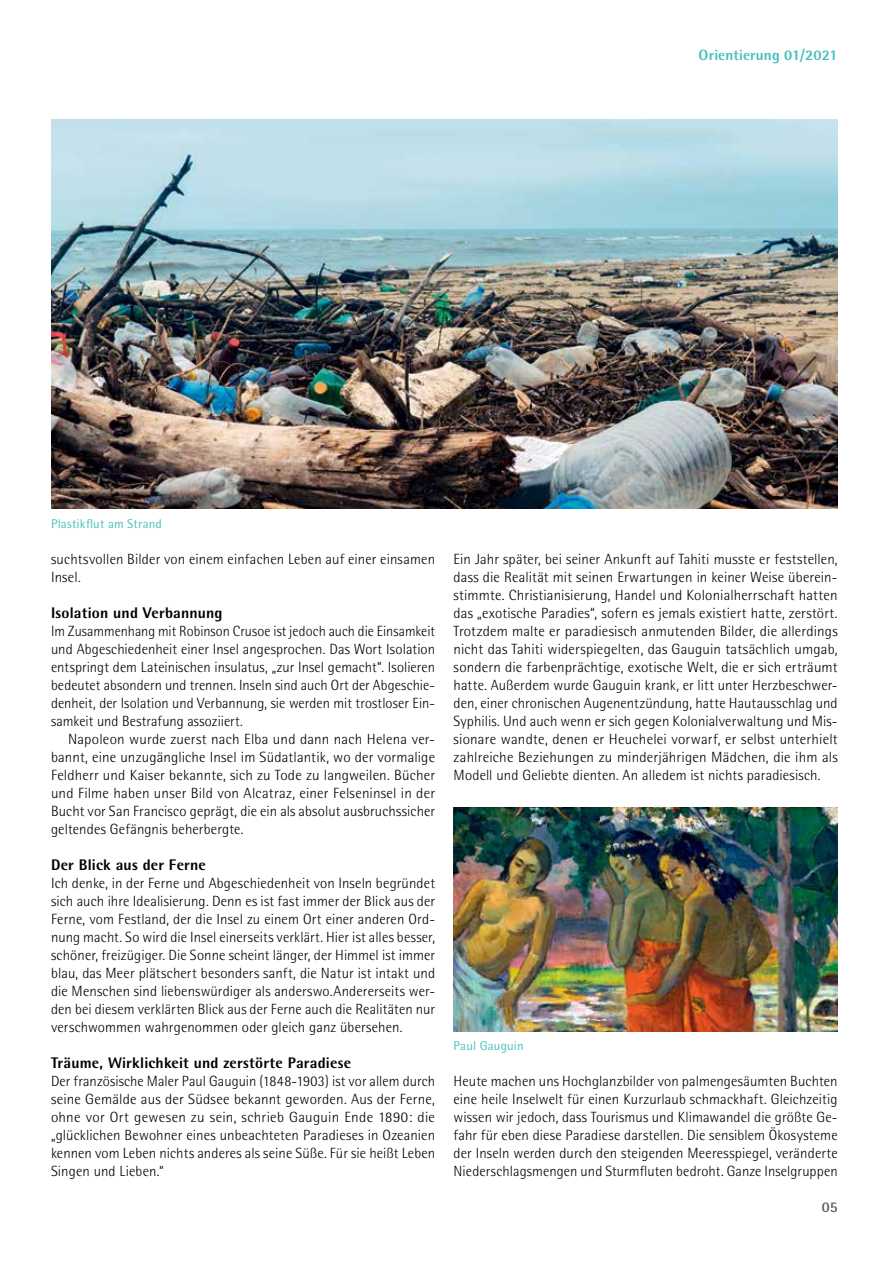
<style>
.page{position:relative;width:893px;height:1263px;background:#fff}
.page>*{position:absolute;margin:0;border:0;box-sizing:border-box;transform-origin:0 0}
.t1{font:800 15.3px "Rotis Semi Sans";letter-spacing:.01em;color:#000}
.t2{font:300 14.85px/18px "Rotis Semi Sans";letter-spacing:.01em;color:#000;text-align:justify}
.t3{font:800 14.85px "Rotis Semi Sans";letter-spacing:.01em;color:#47c1bd}
.t4{font:700 14.85px "Rotis Semi Sans";color:#58595b}
.t5{font:12.75px "Rotis Semi Sans";letter-spacing:.015em;color:#47c1bd}
</style>
<div class="page">
<img style="left:454px;top:808px;width:384px;height:224px">
<img style="left:51px;top:120px;width:787px;height:389px">
<p class="t3" style="left:699px;top:45px;width:141px">Orientierung 01/2021</p>
<p class="t5" style="left:51px;top:516px;width:112px">Plastikflut am Strand</p>
<p class="t2" style="left:51px;top:550px;width:386px">suchtsvollen Bilder von einem einfachen Leben auf einer einsamen<br>Insel.</p>
<p class="t1" style="left:51px;top:603px;width:173px">Isolation und Verbannung</p>
<p class="t2" style="left:51px;top:622px;width:386px">Im Zusammenhang mit Robinson Crusoe ist jedoch auch die Einsamkeit und Abgeschiedenheit einer Insel angesprochen. Das Wort Isolation entspringt dem Lateinischen insulatus, „zur Insel gemacht“. Isolieren bedeutet absondern und trennen. Inseln sind auch Ort der Abgeschie&shy;denheit, der Isolation und Verbannung, sie werden mit trostloser Ein&shy;samkeit und Bestrafung assoziiert.</p>
<p class="t2" style="left:51px;top:730px;width:386px;text-indent:17px">Napoleon wurde zuerst nach Elba und dann nach Helena ver&shy;bannt, eine unzugängliche Insel im Südatlantik, wo der vormalige Feldherr und Kaiser bekannte, sich zu Tode zu langweilen. Bücher und Filme haben unser Bild von Alcatraz, einer Felseninsel in der Bucht vor San Francisco geprägt, die ein als absolut ausbruchssicher geltendes Gefängnis beherbergte.</p>
<p class="t1" style="left:51px;top:855px;width:156px">Der Blick aus der Ferne</p>
<p class="t2" style="left:51px;top:874px;width:386px">Ich denke, in der Ferne und Abgeschiedenheit von Inseln begründet sich auch ihre Idealisierung. Denn es ist fast immer der Blick aus der Ferne, vom Festland, der die Insel zu einem Ort einer anderen Ord&shy;nung macht. So wird die Insel einerseits verklärt. Hier ist alles besser, schöner, freizügiger. Die Sonne scheint länger, der Himmel ist immer blau, das Meer plätschert besonders sanft, die Natur ist intakt und die Menschen sind liebenswürdiger als anderswo.Andererseits wer&shy;den bei diesem verklärten Blick aus der Ferne auch die Realitäten nur verschwommen wahrgenommen oder gleich ganz übersehen.</p>
<p class="t1" style="left:51px;top:1053px;width:302px">Träume, Wirklichkeit und zerstörte Paradiese</p>
<p class="t2" style="left:51px;top:1072px;width:386px">Der französische Maler Paul Gauguin (1848-1903) ist vor allem durch seine Gemälde aus der Südsee bekannt geworden. Aus der Ferne, ohne vor Ort gewesen zu sein, schrieb Gauguin Ende 1890: die „glücklichen Bewohner eines unbeachteten Paradieses in Ozeanien kennen vom Leben nichts anderes als seine Süße. Für sie heißt Leben Singen und Lieben.“</p>
<p class="t2" style="left:454px;top:550px;width:386px">Ein Jahr später, bei seiner Ankunft auf Tahiti musste er feststellen, dass die Realität mit seinen Erwartungen in keiner Weise überein&shy;stimmte. Christianisierung, Handel und Kolonialherrschaft hatten das „exotische Paradies“, sofern es jemals existiert hatte, zerstört.<br>Trotzdem malte er paradiesisch anmutenden Bilder, die allerdings nicht das Tahiti widerspiegelten, das Gauguin tatsächlich umgab, sondern die farbenprächtige, exotische Welt, die er sich erträumt hatte. Außerdem wurde Gauguin krank, er litt unter Herzbeschwer&shy;den, einer chronischen Augenentzündung, hatte Hautausschlag und Syphilis. Und auch wenn er sich gegen Kolonialverwaltung und Mis&shy;sionare wandte, denen er Heuchelei vorwarf, er selbst unterhielt zahlreiche Beziehungen zu minderjährigen Mädchen, die ihm als Modell und Geliebte dienten. An alledem ist nichts paradiesisch.</p>
<p class="t5" style="left:454px;top:1038px;width:72px">Paul Gauguin</p>
<p class="t2" style="left:454px;top:1072px;width:386px">Heute machen uns Hochglanzbilder von palmengesäumten Buchten eine heile Inselwelt für einen Kurzurlaub schmackhaft. Gleichzeitig wissen wir jedoch, dass Tourismus und Klimawandel die größte Ge&shy;fahr für eben diese Paradiese darstellen. Die sensiblem Ökosysteme der Inseln werden durch den steigenden Meeresspiegel, veränderte Niederschlagsmengen und Sturmfluten bedroht. Ganze Inselgruppen</p>
<p class="t4" style="left:822px;top:1197px;width:18px">05</p>
</div>
